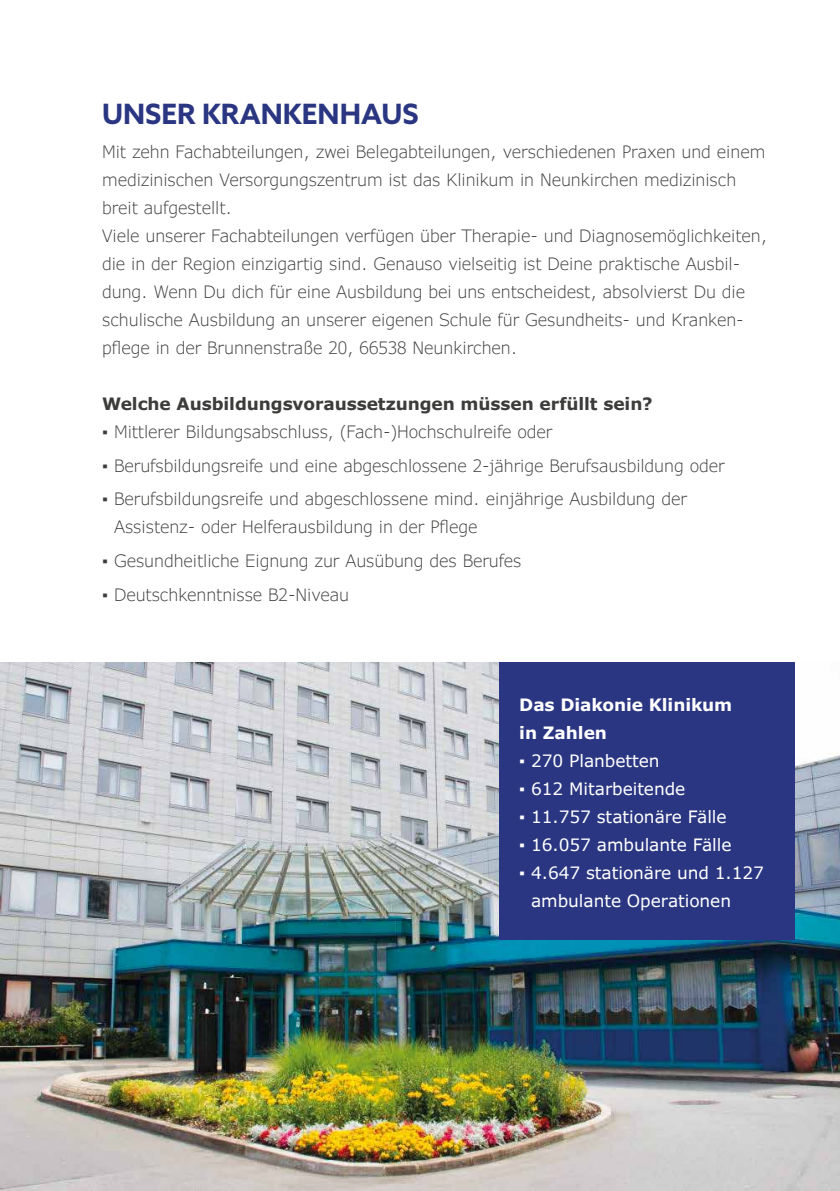
<style>
.page{position:relative;width:840px;height:1191px;background:#fff}
.page>*{position:absolute;margin:0;border:0;box-sizing:border-box;transform-origin:0 0}
.t1{font:700 28px "Azo Sans";color:#2a3682}
.t2{font:300 17px/28px "Verdana Pro";letter-spacing:-.005em;color:#3c3c3b}
.t3{font:17px/28px "Verdana Pro";letter-spacing:-.005em;color:#fff}
.t4{font:700 17px "Verdana Pro";letter-spacing:-.005em;color:#3c3c3b}
.t5{font:700 17px/28px "Verdana Pro";letter-spacing:-.005em;color:#fff}
</style>
<div class="page">
<img style="left:0;top:662px;width:839px;height:529px">
<div style="left:499px;top:662px;width:295px;height:278px;background:#2a3682"></div>
<h1 class="t1" style="left:102px;top:96px;width:318px">UNSER KRANKENHAUS</h1>
<p class="t2" style="left:102px;top:138px;width:666px">Mit zehn Fachabteilungen, zwei Belegabteilungen, verschiedenen Praxen und einem medizinischen Versorgungszentrum ist das Klinikum in Neunkirchen medizinisch breit aufgestellt.<br>Viele unserer Fachabteilungen verfügen über Therapie- und Diagnosemöglichkeiten, die in der Region einzigartig sind. Genauso vielseitig ist Deine praktische Ausbil&shy;dung. Wenn Du dich für eine Ausbildung bei uns entscheidest, absolvierst Du die schulische Ausbildung an unserer eigenen Schule für Gesundheits- und Kranken&shy;pflege in der Brunnenstraße 20, 66538 Neunkirchen.</p>
<p class="t4" style="left:102px;top:393px;width:551px">Welche Ausbildungsvoraussetzungen müssen erfüllt sein?</p>
<p class="t2" style="left:102px;top:418px;width:451px">▪ Mittlerer Bildungsabschluss, (Fach-)Hochschulreife oder</p>
<p class="t2" style="left:102px;top:451px;width:623px">▪ Berufsbildungsreife und eine abgeschlossene 2-jährige Berufsausbildung oder</p>
<p class="t2" style="left:114px;top:485px;width:574px;text-indent:-12px">▪ Berufsbildungsreife und abgeschlossene mind. einjährige Ausbildung der<br>Assistenz- oder Helferausbildung in der Pflege</p>
<p class="t2" style="left:102px;top:547px;width:420px">▪ Gesundheitliche Eignung zur Ausübung des Berufes</p>
<p class="t2" style="left:102px;top:580px;width:248px">▪ Deutschkenntnisse B2-Niveau</p>
<p class="t5" style="left:519px;top:690px;width:214px">Das Diakonie Klinikum in Zahlen</p>
<p class="t3" style="left:519px;top:746px;width:142px">▪ 270 Planbetten</p>
<p class="t3" style="left:519px;top:774px;width:167px">▪ 612 Mitarbeitende</p>
<p class="t3" style="left:519px;top:802px;width:209px">▪ 11.757 stationäre Fälle</p>
<p class="t3" style="left:519px;top:830px;width:213px">▪ 16.057 ambulante Fälle</p>
<p class="t3" style="left:531px;top:858px;width:234px;text-indent:-12px">▪ 4.647 stationäre und 1.127 ambulante Operationen</p>
</div>
